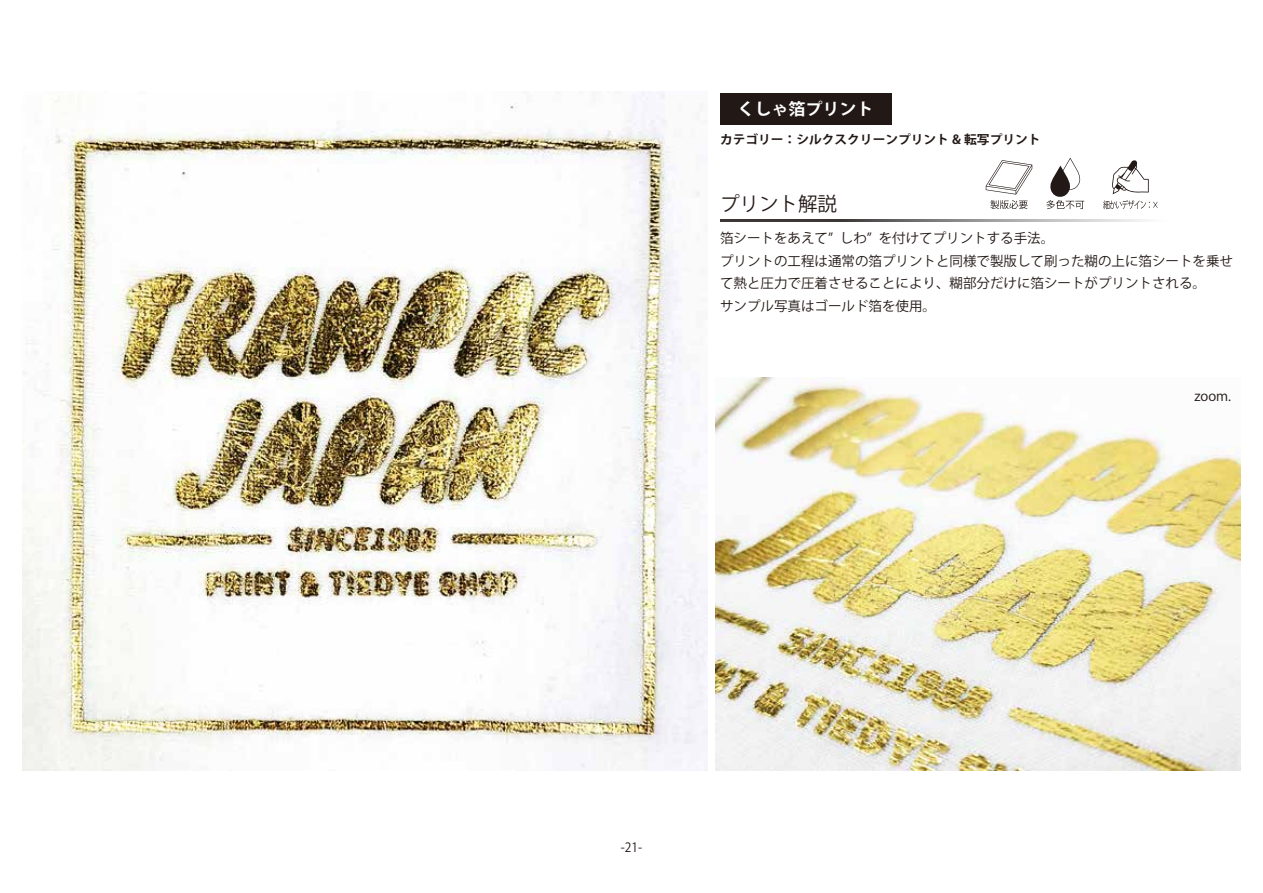
<style>
.page{position:relative;width:1263px;height:893px;background:#fff}
.page>*{position:absolute;margin:0;border:0;box-sizing:border-box;transform-origin:0 0}
.t1{font:19.5px "Koz Go Pr 6 N";color:#221815}
.t2{font:700 16.5px "Koz Go Pr 6 N";color:#fff}
.t3{font:13.5px/22.5px "Koz Go Pr 6 N";color:#221815}
.t4{font:13.35px "Koz Go Pr 6 N";color:#221815}
.t5{font:12.75px "Koz Go Pr 6 N";color:#221815;scale:.94 1}
.t6{font:700 12.3px "Koz Go Pr 6 N";color:#221815}
</style>
<div class="page">
<img style="left:716px;top:377px;width:524px;height:393px">
<div style="left:720px;top:93px;width:171px;height:31px;background:#221815"></div>
<svg style="left:720px;top:220px;width:425px;height:1px"></svg>
<svg style="left:1103px;top:200px;width:54px;height:9px"></svg>
<svg style="left:1046px;top:158px;width:38px;height:51px"></svg>
<svg style="left:1112px;top:160px;width:37px;height:34px"></svg>
<svg style="left:986px;top:160px;width:46px;height:49px"></svg>
<img style="left:23px;top:91px;width:684px;height:679px">
<p class="t2" style="left:737px;top:100px;width:137px">くしゃ箔プリント</p>
<p class="t6" style="left:720px;top:133px;width:322px">カテゴリー：シルクスクリーンプリント &amp; 転写プリント</p>
<h1 class="t1" style="left:720px;top:193px;width:118px">プリント解説</h1>
<p class="t3" style="left:720px;top:227px;width:514px">箔シートをあえて” しわ” を付けてプリントする手法。<br>プリントの工程は通常の箔プリントと同様で製版して刷った糊の上に箔シートを乗せて熱と圧力で圧着させることにより、糊部分だけに箔シートがプリントされる。<br>サンプル写真はゴールド箔を使用。</p>
<p class="t4" style="left:1194px;top:388px;width:38px">zoom.</p>
<p class="t5" style="left:621px;top:840px;width:24px">-21-</p>
</div>
